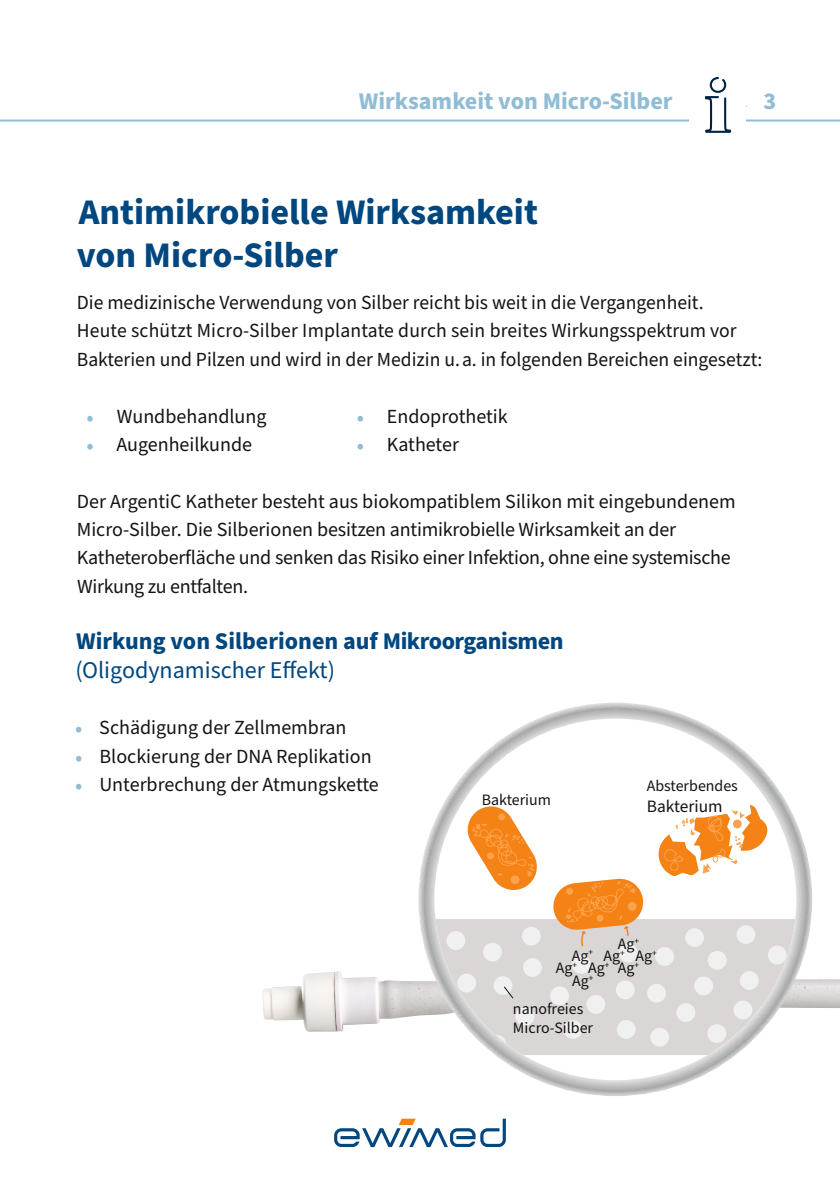
<style>
.page{position:relative;width:840px;height:1191px;background:#fff}
.page>*{position:absolute;margin:0;border:0;box-sizing:border-box;transform-origin:0 0}
.t1{font:700 36px/43.2px "Source Sans Pro";color:#004780}
.t2{font:700 24px "Source Sans Pro";color:#004780}
.t3{font:700 24px "Source Sans Pro";color:#90bdd5}
.t4{font:24px "Source Sans Pro";color:#004780}
.t5{font:20px/28.4px "Source Sans Pro";color:#131413}
.t6{font:17.4px "Source Sans Pro";color:#131413}
.t7{font:15.8px/11.8px "Source Sans Pro";color:#131413}
.s1{font-size:24px;color:#90bdd5}
</style>
<div class="page">
<svg style="left:334px;top:1118px;width:171px;height:29px"></svg>
<hr style="left:0;top:119px;width:839px;height:2px;background:#90bdd5">
<svg style="left:689px;top:77px;width:57px;height:56px"></svg>
<img style="left:262px;top:971px;width:577px;height:60px">
<div style="left:434px;top:919px;width:361px;height:135px;background:#dad6d5"></div>
<div style="left:446px;top:931px;width:19px;height:19px;background:#f0f0f0;border-radius:50%"></div>
<div style="left:521px;top:926px;width:19px;height:19px;background:#f0f0f0;border-radius:50%"></div>
<div style="left:483px;top:942px;width:18px;height:19px;background:#f0f0f0;border-radius:50%"></div>
<svg style="left:435px;top:952px;width:7px;height:19px"></svg>
<div style="left:457px;top:973px;width:19px;height:19px;background:#f0f0f0;border-radius:50%"></div>
<svg style="left:434px;top:1003px;width:4px;height:11px"></svg>
<svg style="left:457px;top:1011px;width:19px;height:19px"></svg>
<div style="left:493px;top:976px;width:19px;height:19px;background:#f0f0f0;border-radius:50%"></div>
<div style="left:522px;top:958px;width:19px;height:19px;background:#f0f0f0;border-radius:50%"></div>
<div style="left:515px;top:1007px;width:19px;height:18px;background:#f0f0f0;border-radius:50%"></div>
<div style="left:550px;top:986px;width:18px;height:19px;background:#f0f0f0;border-radius:50%"></div>
<svg style="left:487px;top:1034px;width:19px;height:19px"></svg>
<div style="left:563px;top:1020px;width:19px;height:18px;background:#f0f0f0;border-radius:50%"></div>
<div style="left:586px;top:995px;width:19px;height:18px;background:#f0f0f0;border-radius:50%"></div>
<div style="left:615px;top:980px;width:19px;height:19px;background:#f0f0f0;border-radius:50%"></div>
<div style="left:654px;top:947px;width:19px;height:19px;background:#f0f0f0;border-radius:50%"></div>
<div style="left:646px;top:983px;width:19px;height:19px;background:#f0f0f0;border-radius:50%"></div>
<div style="left:616px;top:1020px;width:19px;height:18px;background:#f0f0f0;border-radius:50%"></div>
<div style="left:676px;top:1003px;width:19px;height:19px;background:#f0f0f0;border-radius:50%"></div>
<div style="left:739px;top:971px;width:19px;height:19px;background:#f0f0f0;border-radius:50%"></div>
<div style="left:694px;top:976px;width:18px;height:19px;background:#f0f0f0;border-radius:50%"></div>
<div style="left:767px;top:945px;width:19px;height:19px;background:#f0f0f0;border-radius:50%"></div>
<div style="left:707px;top:951px;width:19px;height:18px;background:#f0f0f0;border-radius:50%"></div>
<div style="left:684px;top:928px;width:19px;height:19px;background:#f0f0f0;border-radius:50%"></div>
<div style="left:736px;top:925px;width:18px;height:19px;background:#f0f0f0;border-radius:50%"></div>
<div style="left:707px;top:1024px;width:18px;height:19px;background:#f0f0f0;border-radius:50%"></div>
<div style="left:733px;top:1000px;width:19px;height:19px;background:#f0f0f0;border-radius:50%"></div>
<svg style="left:775px;top:985px;width:18px;height:19px"></svg>
<svg style="left:783px;top:1016px;width:12px;height:19px"></svg>
<div style="left:571px;top:955px;width:19px;height:18px;background:#f0f0f0;border-radius:50%"></div>
<svg style="left:467px;top:806px;width:70px;height:84px"></svg>
<svg style="left:553px;top:878px;width:91px;height:68px"></svg>
<svg style="left:658px;top:805px;width:110px;height:71px"></svg>
<div style="left:618px;top:943px;width:19px;height:19px;background:#f0f0f0;border-radius:50%"></div>
<svg style="left:504px;top:985px;width:10px;height:14px"></svg>
<div style="left:650px;top:1027px;width:18px;height:19px;background:#f0f0f0;border-radius:50%"></div>
<svg style="left:434px;top:1026px;width:11px;height:19px"></svg>
<svg style="left:754px;top:1026px;width:19px;height:19px"></svg>
<div style="left:418px;top:702px;width:393px;height:394px;border:16px solid #fff;border-radius:50%"></div>
<p class="t3" style="left:358px;top:85px;width:315px">Wirksamkeit von Micro-Silber</p>
<p class="t3" style="left:763px;top:85px;width:14px">3</p>
<h1 class="t1" style="left:77px;top:191px;width:462px">Antimikrobielle Wirksamkeit von Micro-Silber</h1>
<p class="t5" style="left:77px;top:289px;width:687px">Die medizinische Verwendung von Silber reicht bis weit in die Vergangenheit.<br>Heute schützt Micro-Silber Implantate durch sein breites Wirkungsspektrum vor<br>Bakterien und Pilzen und wird in der Medizin u. a. in folgenden Bereichen eingesetzt:</p>
<p class="t5" style="left:86px;top:402px;width:181px"><span class="s1">•</span> Wundbehandlung</p>
<p class="t5" style="left:86px;top:431px;width:167px"><span class="s1">•</span> Augenheilkunde</p>
<p class="t5" style="left:356px;top:402px;width:152px"><span class="s1">•</span> Endoprothetik</p>
<p class="t5" style="left:356px;top:431px;width:104px"><span class="s1">•</span> Katheter</p>
<p class="t5" style="left:77px;top:487px;width:660px">Der ArgentiC Katheter besteht aus biokompatiblem Silikon mit eingebundenem Micro-Silber. Die Silberionen besitzen antimikrobielle Wirksamkeit an der Katheteroberfläche und senken das Risiko einer Infektion, ohne eine systemische Wirkung zu entfalten.</p>
<p class="t2" style="left:76px;top:625px;width:488px">Wirkung von Silberionen auf Mikroorganismen</p>
<p class="t4" style="left:75px;top:654px;width:261px">(Oligodynamischer Effekt)</p>
<p class="t5" style="left:75px;top:714px;width:273px"><span class="s1">•</span> Schädigung der Zellmembran</p>
<p class="t5" style="left:75px;top:742px;width:298px"><span class="s1">•</span> Blockierung der DNA Replikation</p>
<p class="t5" style="left:75px;top:771px;width:305px"><span class="s1">•</span> Unterbrechung der Atmungskette</p>
<p class="t7" style="left:481px;top:794px;width:71px">Bakterium</p>
<p class="t7" style="left:646px;top:780px;width:93px">Absterbendes</p>
<p class="t6" style="left:646px;top:794px;width:77px">Bakterium</p>
<p class="t7" style="left:635px;top:938px;width:23px;text-indent:-18px">Ag<sup>+<br></sup>Ag<sup>+</sup></p>
<p class="t7" style="left:587px;top:949px;width:23px;line-height:12.6px;text-indent:-16px">Ag<sup>+<br></sup>Ag<sup>+</sup></p>
<p class="t7" style="left:617px;top:950px;width:23px;text-indent:-14px">Ag<sup>+<br></sup>Ag<sup>+</sup></p>
<p class="t7" style="left:572px;top:961px;width:23px;line-height:13.2px;text-indent:-16px">Ag<sup>+<br></sup>Ag<sup>+</sup></p>
<p class="t7" style="left:512px;top:999px;width:82px;line-height:19px">nanofreies<br>Micro-Silber</p>
</div>
